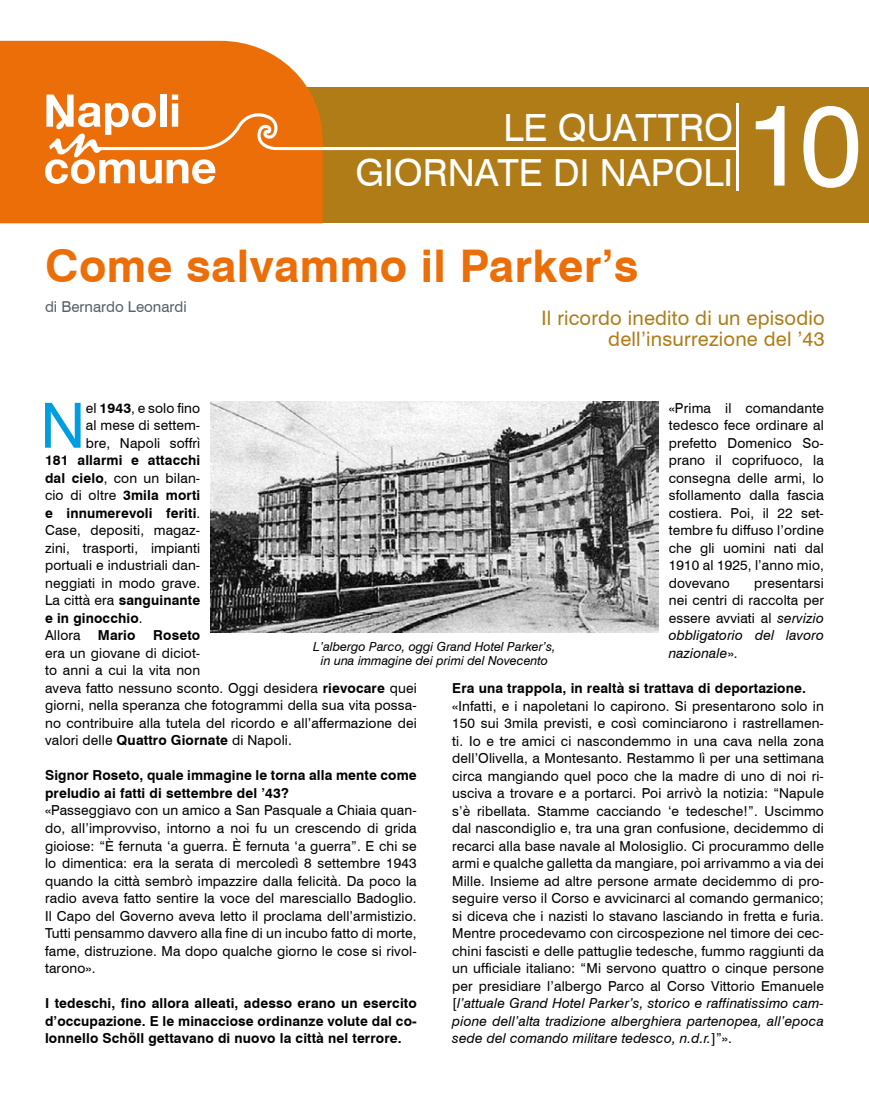
<style>
.page{position:relative;width:869px;height:1099px;background:#fff}
.page>*{position:absolute;margin:0;border:0;box-sizing:border-box;transform-origin:0 0}
.t1{font:113.75px "Swiss 721 BT";color:#fff}
.t2{font:62.38px "Swiss 721 BT";color:#009ee0}
.t3{font:700 45px "Swiss 721 BT";letter-spacing:.01em;color:#eb6e08}
.t4{font:37.5px "Swiss 721 BT";color:#fff}
.t5{font:20px/21.2px "Swiss 721 BT";letter-spacing:.01em;color:#af7c17;text-align:right}
.t6{font:15px "Swiss 721 BT";color:#576065}
.t7{font:13.75px/17.5px "Swiss 721 BT";letter-spacing:.01em;color:#000;text-align:justify}
.t8{font:700 13.75px/17.5px "Swiss 721 BT";letter-spacing:.01em;color:#000}
.t9{font:italic 12.5px/13.8px "Swiss 721 BT";color:#000;text-align:center}
.s1{font-weight:700}
.s2{font-style:italic}
</style>
<div class="page">
<div style="left:0;top:87px;width:868px;height:136px;background:#af7c17"></div>
<div style="left:0;top:41px;width:322px;height:182px;background:#eb6e08"></div>
<svg style="left:45px;top:94px;width:694px;height:90px"></svg>
<hr style="left:735px;top:104px;width:3px;height:87px;background:#fff">
<img style="left:211px;top:401px;width:446px;height:231px">
<h3 class="t4" style="left:503px;top:105px;width:108px">Le Quattro</h3>
<h3 class="t4" style="left:355px;top:150px;width:24px">giornate</h3>
<h3 class="t4" style="left:553px;top:150px;width:69px">di napoli</h3>
<h1 class="t1" style="left:744px;top:76px;width:118px">10</h1>
<h3 class="t3" style="left:45px;top:239px;width:594px">Come salvammo il Parker’s</h3>
<p class="t6" style="left:45px;top:298px;width:143px">di Bernardo Leonardi</p>
<h3 class="t5" style="left:541px;top:307px;width:284px">Il ricordo inedito di un episodio dell’insurrezione del ’43</h3>
<h2 class="t2" style="left:40px;top:387px;width:46px">N</h2>
<p class="t7" style="left:86px;top:399px;width:116px">el <span class="s1">1943</span>, e solo fino al mese di settem&shy;bre, Napoli soffrì</p>
<p class="t7" style="left:45px;top:451px;width:157px;text-align:left"><span class="s1">181 allarmi e attacchi dal cielo</span>, con un bilan&shy;cio di oltre <span class="s1">3mila morti e innumerevoli feriti</span>.<br>Case, depositi, magaz&shy;zini, trasporti, impianti portuali e industriali dan&shy;neggiati in modo grave.<br>La città era <span class="s1">sanguinante e in ginocchio</span>.<br>Allora <span class="s1">Mario</span></p>
<p class="t7" style="left:668px;top:399px;width:157px">«Prima il comandante tedesco fece ordinare al prefetto Domenico So&shy;prano il coprifuoco, la consegna delle armi, lo sfollamento dalla fascia costiera. Poi, il 22 set&shy;tembre fu diffuso l’ordine che gli uomini nati dal 1910 al 1925, l’anno mio, dovevano</p>
<p class="t7" style="left:668px;top:574px;width:157px;text-indent:86px">presentarsi nei centri di raccolta per essere avviati al <span class="s2">servizio obbligatorio del lavoro nazionale</span>».</p>
<p class="t8" style="left:452px;top:679px;width:355px">Era una trappola, in realtà si trattava di deportazione.</p>
<p class="t7" style="left:452px;top:696px;width:373px">«Infatti, e i napoletani lo capirono. Si presentarono solo in 150 sui 3mila previsti, e così cominciarono i rastrellamen&shy;ti. Io e tre amici ci nascondemmo in una cava nella zona dell’Olivella, a Montesanto. Restammo lì per una settimana circa mangiando quel poco che la madre di uno di noi ri&shy;usciva a trovare e a portarci. Poi arrivò la notizia: “Napule s’è ribellata. Stamme cacciando ‘e tedesche!”. Uscimmo dal nascondiglio e, tra una gran confusione, decidemmo di recarci alla base navale al Molosiglio. Ci procurammo delle armi e qualche galletta da mangiare, poi arrivammo a via dei Mille. Insieme ad altre persone armate decidemmo di pro&shy;seguire verso il Corso e avvicinarci al comando germanico; si diceva che i nazisti lo stavano lasciando in fretta e furia.<br>Mentre procedevamo con circospezione nel timore dei cec&shy;chini fascisti e delle pattuglie tedesche, fummo raggiunti da un ufficiale italiano: “Mi servono quattro o cinque persone per presidiare l’albergo Parco al Corso Vittorio Emanuele [<span class="s2">l’attuale Grand Hotel Parker’s, storico e raffinatissimo cam&shy;pione dell’alta tradizione alberghiera partenopea, all’epoca sede del comando militare tedesco, n.d.r.</span>]”».</p>
<p class="t8" style="left:153px;top:626px;width:48px">Roseto</p>
<p class="t7" style="left:45px;top:644px;width:373px;text-align:left">era un giovane di diciot-<br>to anni a cui la vita non<br>aveva fatto nessuno sconto. Oggi desidera <span class="s1">rievocare</span> quei giorni, nella speranza che fotogrammi della sua vita possa&shy;no contribuire alla tutela del ricordo e all’affermazione dei valori delle <span class="s1">Quattro Giornate</span> di Napoli.</p>
<p class="t8" style="left:45px;top:766px;width:373px">Signor Roseto, quale immagine le torna alla mente come preludio ai fatti di settembre del ’43?</p>
<p class="t7" style="left:45px;top:801px;width:373px">«Passeggiavo con un amico a San Pasquale a Chiaia quan&shy;do, all’improvviso, intorno a noi fu un crescendo di grida gioiose: “È fernuta ‘a guerra. È fernuta ‘a guerra”. E chi se lo dimentica: era la serata di mercoledì 8 settembre 1943 quando la città sembrò impazzire dalla felicità. Da poco la radio aveva fatto sentire la voce del maresciallo Badoglio.<br>Il Capo del Governo aveva letto il proclama dell’armistizio.<br>Tutti pensammo davvero alla fine di un incubo fatto di morte, fame, distruzione. Ma dopo qualche giorno le cose si rivol&shy;tarono».</p>
<p class="t8" style="left:45px;top:994px;width:373px;text-align:justify">I tedeschi, fino allora alleati, adesso erano un esercito d’occupazione. E le minacciose ordinanze volute dal co&shy;lonnello Schöll gettavano di nuovo la città nel terrore.</p>
<p class="t9" style="left:313px;top:639px;width:244px">L’albergo Parco, oggi Grand Hotel Parker’s, in una immagine dei primi del Novecento</p>
</div>
